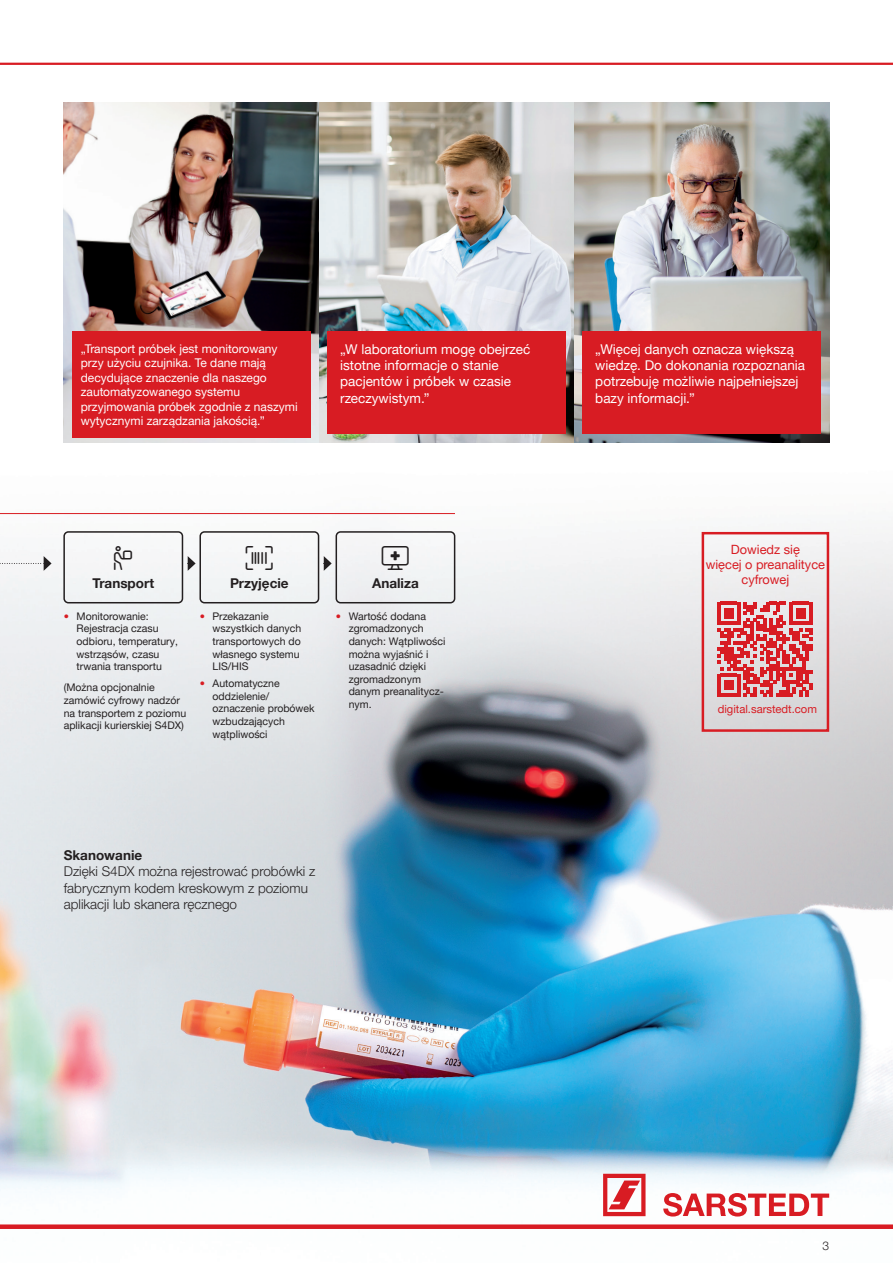
<style>
.page{position:relative;width:893px;height:1263px;background:#fff}
.page>*{position:absolute;margin:0;border:0;box-sizing:border-box;transform-origin:0 0}
.t1{font:300 24px "Font Awesome 6 Pro";color:#231f20}
.t2{font:13.5px/16.2px "Helvetica Neue LTW1 G";color:#fff}
.t3{font:300 13.5px/16.2px "Helvetica Neue LTW1 G";color:#231f20}
.t4{font:700 13.5px "Helvetica Neue LTW1 G";color:#231f20}
.t5{font:12.75px/15.3px "Helvetica Neue LTW1 G";color:#d81c23;text-align:center}
.t6{font:12px/14.4px "Helvetica Neue LTW1 G";color:#fff}
.t7{font:300 12px "Helvetica Neue LTW1 G";color:#231f20}
.t8{font:11.25px "Helvetica Neue LTW1 G";color:#d81c23}
.t9{font:10.5px/12.6px "Helvetica Neue LTW1 G";color:#231f20}
.s1{color:#d81c23}
</style>
<div class="page">
<img style="left:0;top:388px;width:893px;height:829px">
<hr style="left:0;top:63px;width:893px;height:2px;background:#d81c23">
<svg style="left:603px;top:1174px;width:42px;height:42px"></svg>
<svg style="left:663px;top:1193px;width:166px;height:23px"></svg>
<div style="left:0;top:1224px;width:893px;height:5px;background:#d81c23"></div>
<img style="left:319px;top:102px;width:255px;height:340px">
<img style="left:574px;top:102px;width:255px;height:340px">
<img style="left:64px;top:102px;width:255px;height:340px">
<div style="left:72px;top:332px;width:238px;height:106px;background:#d81c23"></div>
<div style="left:327px;top:332px;width:239px;height:102px;background:#d81c23"></div>
<div style="left:583px;top:332px;width:238px;height:102px;background:#d81c23"></div>
<hr style="left:0;top:513px;width:455px;height:1px;background:#d81c23">
<div style="left:702px;top:532px;width:127px;height:200px;border:2px solid #d81c23"></div>
<svg style="left:717px;top:602px;width:95px;height:95px;background:#db6a6f"></svg>
<div style="left:63px;top:531px;width:120px;height:72px;border:2px solid #231f20;border-radius:4px"></div>
<div style="left:199px;top:531px;width:120px;height:72px;border:2px solid #231f20;border-radius:4px"></div>
<div style="left:336px;top:531px;width:119px;height:72px;border:2px solid #231f20;border-radius:4px"></div>
<svg style="left:187px;top:556px;width:9px;height:15px"></svg>
<svg style="left:323px;top:556px;width:9px;height:15px"></svg>
<svg style="left:0;top:556px;width:52px;height:15px"></svg>
<svg style="left:114px;top:546px;width:18px;height:24px"></svg>
<svg style="left:382px;top:546px;width:27px;height:24px"></svg>
<svg style="left:246px;top:546px;width:27px;height:24px"></svg>
<p class="t6" style="left:81px;top:341px;width:218px">„Transport próbek jest monitorowany przy użyciu czujnika. Te dane mają decydujące znaczenie dla naszego zautomatyzowanego systemu przyjmowania próbek zgodnie z naszymi wytycznymi zarządzania jakością.”</p>
<p class="t2" style="left:340px;top:341px;width:192px">„W laboratorium mogę obejrzeć istotne informacje o stanie pacjentów i próbek w czasie rzeczywistym.”</p>
<p class="t2" style="left:595px;top:341px;width:211px">„Więcej danych oznacza większą wiedzę. Do dokonania rozpoznania potrzebuję możliwie najpełniejszej bazy informacji.”</p>
<h1 class="t1" style="left:114px;top:546px;width:19px">▲□■</h1>
<p class="t4" style="left:92px;top:575px;width:63px">Transport</p>
<p class="t4" style="left:230px;top:575px;width:60px">Przyjęcie</p>
<p class="t9" style="left:77px;top:610px;width:103px;text-indent:-13px"><span class="s1">•</span> Monitorowanie:<br>Rejestracja czasu odbioru, temperatury, wstrząsów, czasu trwania transportu</p>
<p class="t9" style="left:64px;top:681px;width:124px">(Można opcjonalnie zamówić cyfrowy nadzór na transportem z poziomu aplikacji kurierskiej S4DX)</p>
<p class="t9" style="left:213px;top:610px;width:90px;text-indent:-13px"><span class="s1">•</span> Przekazanie wszystkich danych transportowych do własnego systemu<br>LIS/HIS</p>
<p class="t9" style="left:213px;top:677px;width:104px;text-indent:-13px"><span class="s1">•</span> Automatyczne oddzielenie/ oznaczenie probówek wzbudzających wątpliwości</p>
<h1 class="t1" style="left:382px;top:546px;width:28px">▲●●</h1>
<p class="t4" style="left:372px;top:575px;width:48px">Analiza</p>
<p class="t9" style="left:349px;top:610px;width:98px;text-indent:-13px"><span class="s1">•</span> Wartość dodana zgromadzonych danych: Wątpliwości można wyjaśnić i uzasadnić dzięki zgromadzonym danym preanalitycz&shy;nym.</p>
<p class="t4" style="left:64px;top:847px;width:80px">Skanowanie</p>
<p class="t3" style="left:64px;top:863px;width:253px">Dzięki S4DX można rejestrować probówki z fabrycznym kodem kreskowym z poziomu aplikacji lub skanera ręcznego</p>
<p class="t5" style="left:706px;top:541px;width:121px">Dowiedz się<br>więcej o preanalityce cyfrowej</p>
<p class="t8" style="left:718px;top:702px;width:101px">digital.sarstedt.com</p>
<p class="t7" style="left:822px;top:1238px;width:8px">3</p>
</div>
